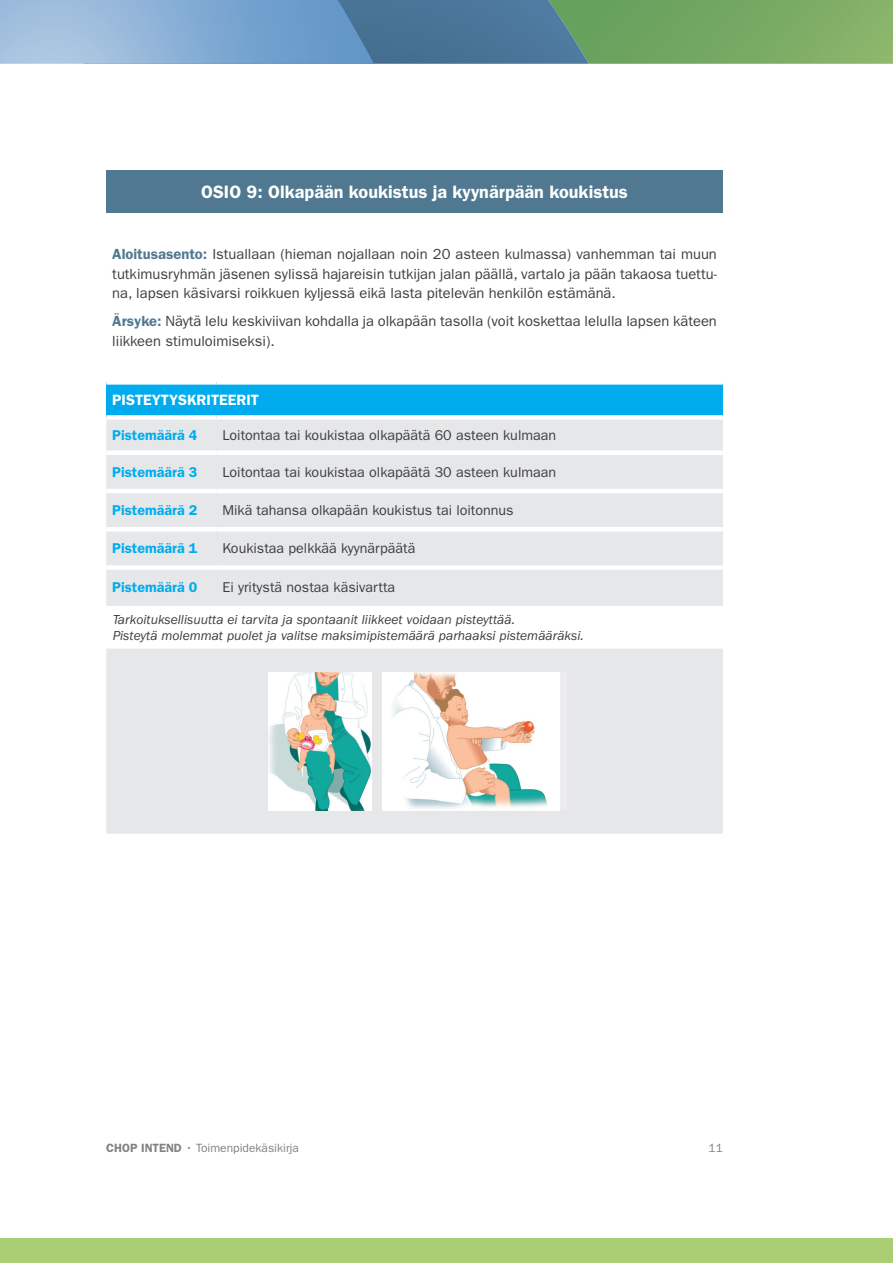
<style>
.page{position:relative;width:893px;height:1263px;background:#fff}
.page>*{position:absolute;margin:0;border:0;box-sizing:border-box;transform-origin:0 0}
.t1{font:600 18px "ITC Franklin Gothic Std";color:#fff}
.t2{font:600 15px "ITC Franklin Gothic Std";color:#fff}
.t3{font:14.7px/19.5px "ITC Franklin Gothic Std";color:#3e3e3f;text-align:justify}
.t4{font:14.25px "ITC Franklin Gothic Std";color:#3e3e3f}
.t5{font:600 14.25px "ITC Franklin Gothic Std";color:#00aced}
.t6{font:italic 13.5px/16.5px "ITC Franklin Gothic Std";color:#3e3e3f}
.t7{font:12px "ITC Franklin Gothic Std";color:#808285}
.s1{font-weight:600;color:#517891}
.s2{font-weight:600}
</style>
<div class="page">
<svg style="left:0;top:0;width:893px;height:64px;background:#739f9d"></svg>
<div style="left:0;top:1238px;width:893px;height:25px;background:#a9ce73"></div>
<div style="left:106px;top:170px;width:617px;height:43px;background:#517891"></div>
<div style="left:106px;top:382px;width:617px;height:35px;background:#00aced"></div>
<svg style="left:106px;top:420px;width:617px;height:414px;background:#e9eaeb"></svg>
<div style="left:106px;top:380px;width:110px;height:5px;background:#fff"></div>
<div style="left:216px;top:380px;width:507px;height:5px;background:#fff"></div>
<div style="left:106px;top:415px;width:110px;height:5px;background:#fff"></div>
<div style="left:216px;top:415px;width:507px;height:5px;background:#fff"></div>
<div style="left:106px;top:450px;width:110px;height:5px;background:#fff"></div>
<div style="left:216px;top:450px;width:507px;height:5px;background:#fff"></div>
<hr style="left:106px;top:489px;width:110px;height:4px;background:#fff">
<hr style="left:216px;top:489px;width:507px;height:4px;background:#fff">
<hr style="left:106px;top:527px;width:110px;height:4px;background:#fff">
<hr style="left:216px;top:527px;width:507px;height:4px;background:#fff">
<div style="left:106px;top:565px;width:110px;height:5px;background:#fff"></div>
<div style="left:216px;top:565px;width:507px;height:5px;background:#fff"></div>
<img style="left:269px;top:672px;width:102px;height:138px">
<div style="left:383px;top:672px;width:184px;height:138px;background:#ececee"></div>
<img style="left:383px;top:672px;width:177px;height:138px">
<p class="t1" style="left:201px;top:181px;width:428px">OSIO 9: Olkapään koukistus ja kyynärpään koukistus</p>
<p class="t3" style="left:112px;top:245px;width:606px"><span class="s1">Aloitusasento:</span> Istuallaan (hieman nojallaan noin 20 asteen kulmassa) vanhemman tai muun tutkimusryhmän jäsenen sylissä hajareisin tutkijan jalan päällä, vartalo ja pään takaosa tuettu&shy;na, lapsen käsivarsi roikkuen kyljessä eikä lasta pitelevän henkilön estämänä.</p>
<p class="t3" style="left:112px;top:312px;width:606px"><span class="s1">Ärsyke:</span> Näytä lelu keskiviivan kohdalla ja olkapään tasolla (voit koskettaa lelulla lapsen käteen liikkeen stimuloimiseksi).</p>
<p class="t2" style="left:112px;top:391px;width:148px">PISTEYTYSKRITEERIT</p>
<p class="t5" style="left:112px;top:427px;width:87px">Pistemäärä 4</p>
<p class="t4" style="left:222px;top:427px;width:335px">Loitontaa tai koukistaa olkapäätä 60 asteen kulmaan</p>
<p class="t5" style="left:112px;top:463px;width:87px">Pistemäärä 3</p>
<p class="t4" style="left:222px;top:464px;width:335px">Loitontaa tai koukistaa olkapäätä 30 asteen kulmaan</p>
<p class="t5" style="left:112px;top:502px;width:87px">Pistemäärä 2</p>
<p class="t4" style="left:222px;top:502px;width:293px">Mikä tahansa olkapään koukistus tai loitonnus</p>
<p class="t5" style="left:112px;top:540px;width:87px">Pistemäärä 1</p>
<p class="t4" style="left:222px;top:540px;width:194px">Koukistaa pelkkää kyynärpäätä</p>
<p class="t5" style="left:112px;top:578px;width:87px">Pistemäärä 0</p>
<p class="t4" style="left:222px;top:578px;width:174px">Ei yritystä nostaa käsivartta</p>
<p class="t6" style="left:113px;top:611px;width:473px">Tarkoituksellisuutta ei tarvita ja spontaanit liikkeet voidaan pisteyttää.<br>Pisteytä molemmat puolet ja valitse maksimipistemäärä parhaaksi pistemääräksi.</p>
<p class="t7" style="left:106px;top:1141px;width:194px"><span class="s2">CHOP INTEND</span> • Toimenpidekäsikirja</p>
<p class="t7" style="left:708px;top:1141px;width:16px">11</p>
</div>
